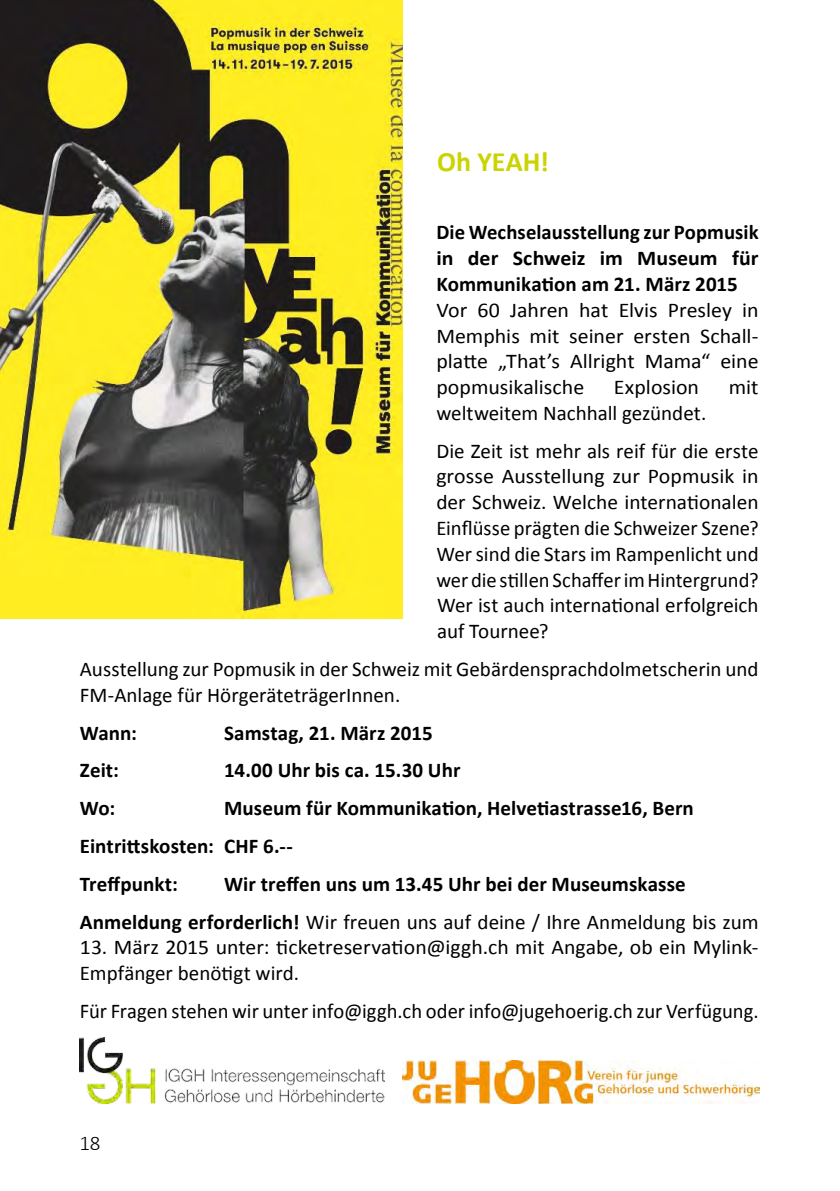
<style>
.page{position:relative;width:840px;height:1191px;background:#fff}
.page>*{position:absolute;margin:0;border:0;box-sizing:border-box;transform-origin:0 0}
.t1{font:700 28px "Calibri";color:#cbd300}
.t2{font:21px/25.8px "Calibri";color:#000;text-align:justify;scale:1.04 1}
.t3{font:700 21px/37.8px "Calibri";letter-spacing:.005em;color:#000}
.t4{font:21px/25.8px "Calibri";color:#000}
.t5{font:300 21px "Calibri";color:#000}
.s1{font-weight:400}
</style>
<div class="page">
<img style="left:403px;top:1061px;width:356px;height:42px">
<img style="left:79px;top:1037px;width:305px;height:67px">
<img style="left:0;top:0;width:403px;height:618px">
<h1 class="t1" style="left:437px;top:144px;width:113px">Oh YEAH!</h1>
<p class="t3" style="left:436px;top:219px;width:323px;line-height:25.8px;text-align:justify">Die Wechselausstellung zur Popmusik in der Schweiz im Museum für Kommunikation am 21. März 2015</p>
<p class="t2" style="left:436px;top:297px;width:311px">Vor 60 Jahren hat Elvis Presley in Memphis mit seiner ersten Schall&shy;platte „That’s Allright Mama“ eine popmusikalische</p>
<p class="t2" style="left:613px;top:374px;width:83px">Explosion</p>
<p class="t2" style="left:728px;top:374px;width:30px">mit</p>
<p class="t4" style="left:436px;top:394px;width:323px;line-height:37.8px">weltweitem Nachhall gezündet.<br>Die Zeit ist mehr als reif für die erste</p>
<p class="t2" style="left:436px;top:464px;width:311px">grosse Ausstellung zur Popmusik in der Schweiz. Welche internationalen Einflüsse prägten die Schweizer Szene?<br>Wer sind die Stars im Rampenlicht und wer die stillen Schaffer im Hintergrund?<br>Wer ist auch international erfolgreich auf Tournee?</p>
<p class="t4" style="left:80px;top:656px;width:679px">Ausstellung zur Popmusik in der Schweiz mit Gebärdensprachdolmetscherin und<br>FM-Anlage für HörgeräteträgerInnen.</p>
<p class="t3" style="left:80px;top:713px;width:59px">Wann:</p>
<p class="t3" style="left:224px;top:713px;width:210px">Samstag, 21. März 2015</p>
<p class="t3" style="left:80px;top:751px;width:40px">Zeit:</p>
<p class="t3" style="left:224px;top:751px;width:238px">14.00 Uhr bis ca. 15.30 Uhr</p>
<p class="t3" style="left:80px;top:789px;width:37px">Wo:</p>
<p class="t3" style="left:80px;top:789px;width:615px;text-indent:144px">Museum für Kommunikation, Helvetiastrasse16, Bern<br>Eintrittskosten: CHF 6.--<br>Treffpunkt:</p>
<p class="t3" style="left:80px;top:865px;width:679px;text-indent:144px">Wir treffen uns um 13.45 Uhr bei der Museumskasse<br>Anmeldung erforderlich! <span class="s1">Wir freuen uns auf deine / Ihre Anmeldung bis zum</span></p>
<p class="t4" style="left:80px;top:934px;width:679px">13. März 2015 unter: ticketreservation@iggh.ch mit Angabe, ob ein Mylink-<br>Empfänger benötigt wird.</p>
<p class="t4" style="left:80px;top:998px;width:679px">Für Fragen stehen wir unter info@iggh.ch oder info@jugehoerig.ch zur Verfügung.</p>
<p class="t5" style="left:79px;top:1130px;width:23px">18</p>
</div>
